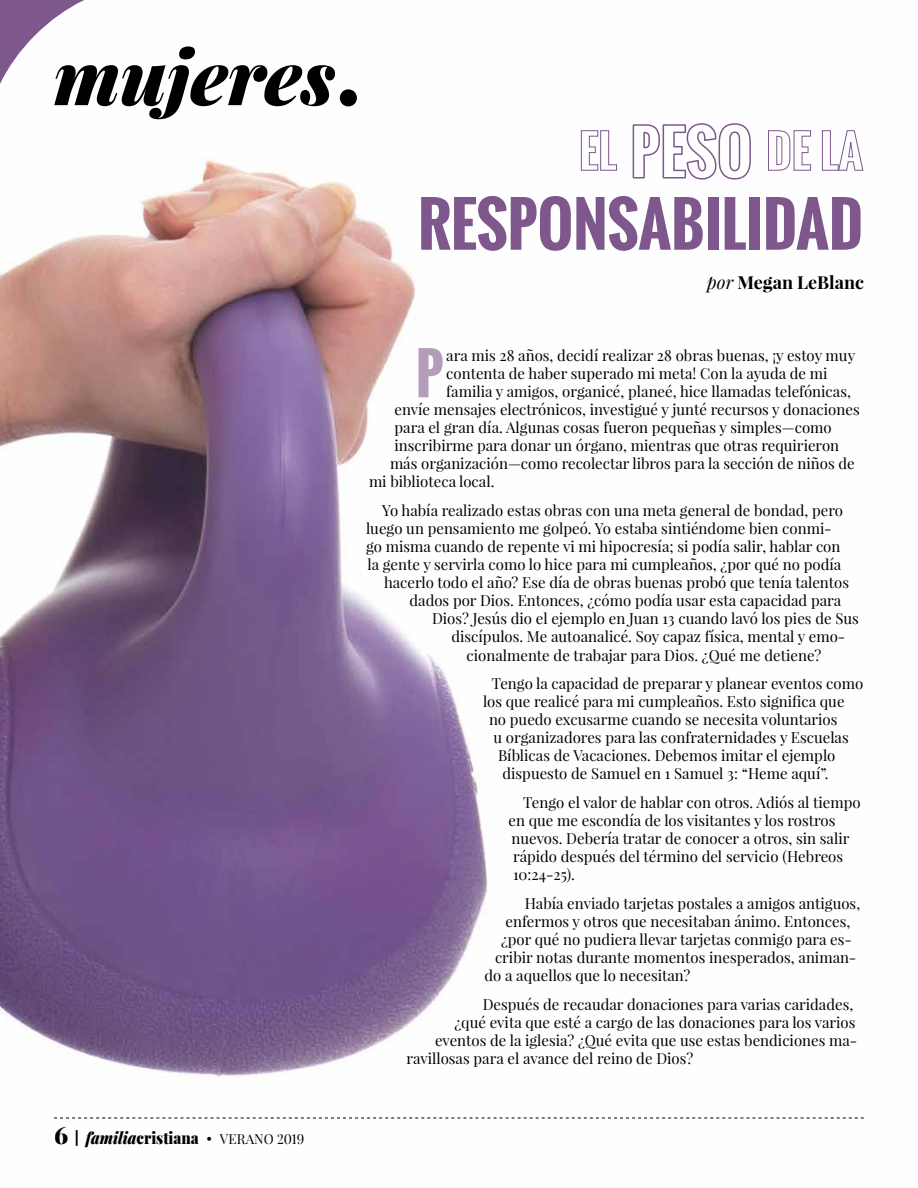
<style>
.page{position:relative;width:918px;height:1188px;background:#fff}
.page>*{position:absolute;margin:0;border:0;box-sizing:border-box;transform-origin:0 0}
.t1{font:italic 900 75px "Playfair Display";color:#000}
.t2{font:700 60px "Oswald";color:#7e588d}
.t3{font:700 55.95px "Oswald";color:#b39dbb}
.t4{font:700 18px "Playfair Display";color:#000}
.t5{font:15px "Playfair Display";color:#000}
.t6{font:13.5px "Playfair Display";color:#000}
.s1{font-family:"Times New Roman";font-weight:700;font-style:normal;font-size:105px}
.s2{font-weight:900;font-size:24px}
.s3{font-weight:900;font-size:15px}
.s4{font-weight:900;font-style:italic;font-size:16.5px}
.s5{font-weight:900;font-size:16.5px}
.s6{font-family:"Times New Roman";font-size:15.75px}
.s7{font-weight:400;font-style:italic}
</style>
<div class="page">
<img style="left:0;top:130px;width:864px;height:988px">
<svg style="left:581px;top:130px;width:36px;height:41px"></svg>
<svg style="left:632px;top:123px;width:120px;height:57px"></svg>
<svg style="left:768px;top:130px;width:43px;height:41px"></svg>
<svg style="left:822px;top:130px;width:42px;height:41px"></svg>
<svg style="left:0;top:0;width:176px;height:181px"></svg>
<svg style="left:54px;top:1118px;width:810px;height:1px"></svg>
<h1 class="t1" style="left:54px;top:25px;width:309px">mujeres<span class="s1">.</span></h1>
<p class="t6" style="left:54px;top:1131px;width:252px"><span class="s2">6</span> <span class="s3">|</span> <span class="s4">familia</span><span class="s5">cristiana</span> <span class="s6">•</span> VERANO 2019</p>
<h2 class="t2" style="left:418px;top:179px;width:446px">RESPONSABILIDAD</h2>
<p class="t4" style="left:707px;top:271px;width:159px"><span class="s7">por</span> Megan LeBlanc</p>
<h3 class="t3" style="left:416px;top:331px;width:29px">P</h3>
<p class="t5" style="left:446px;top:346px;width:410px">ara mis 28 años, decidí realizar 28 obras buenas, ¡y estoy muy</p>
<p class="t5" style="left:446px;top:364px;width:383px">contenta de haber superado mi meta! Con la ayuda de mi</p>
<p class="t5" style="left:446px;top:382px;width:406px">familia y amigos, organicé, planeé, hice llamadas telefónicas,</p>
<p class="t5" style="left:395px;top:400px;width:467px">envíe mensajes electrónicos, investigué y junté recursos y donaciones</p>
<p class="t5" style="left:395px;top:418px;width:439px">para el gran día. Algunas cosas fueron pequeñas y simples—como</p>
<p class="t5" style="left:395px;top:436px;width:446px">inscribirme para donar un órgano, mientras que otras requirieron</p>
<p class="t5" style="left:390px;top:454px;width:466px">más organización—como recolectar libros para la sección de niños de</p>
<p class="t5" style="left:369px;top:472px;width:127px">mi biblioteca local.</p>
<p class="t5" style="left:382px;top:501px;width:462px">Yo había realizado estas obras con una meta general de bondad, pero</p>
<p class="t5" style="left:366px;top:519px;width:467px">luego un pensamiento me golpeó. Yo estaba sintiéndome bien conmi-</p>
<p class="t5" style="left:366px;top:537px;width:476px">go misma cuando de repente vi mi hipocresía; si podía salir, hablar con</p>
<p class="t5" style="left:368px;top:555px;width:475px">la gente y servirla como lo hice para mi cumpleaños, ¿por qué no podía</p>
<p class="t5" style="left:384px;top:573px;width:467px">hacerlo todo el año? Ese día de obras buenas probó que tenía talentos</p>
<p class="t5" style="left:410px;top:591px;width:433px">dados por Dios. Entonces, ¿cómo podía usar esta capacidad para</p>
<p class="t5" style="left:432px;top:609px;width:428px">Dios? Jesús dio el ejemplo en Juan 13 cuando lavó los pies de Sus</p>
<p class="t5" style="left:452px;top:627px;width:395px">discípulos. Me autoanalicé. Soy capaz física, mental y emo-</p>
<p class="t5" style="left:467px;top:646px;width:356px">cionalmente de trabajar para Dios. ¿Qué me detiene?</p>
<p class="t5" style="left:492px;top:674px;width:373px">Tengo la capacidad de preparar y planear eventos como</p>
<p class="t5" style="left:483px;top:692px;width:363px">los que realicé para mi cumpleaños. Esto significa que</p>
<p class="t5" style="left:489px;top:710px;width:350px">no puedo excusarme cuando se necesita voluntarios</p>
<p class="t5" style="left:494px;top:728px;width:357px">u organizadores para las confraternidades y Escuelas</p>
<p class="t5" style="left:498px;top:746px;width:339px">Bíblicas de Vacaciones. Debemos imitar el ejemplo</p>
<p class="t5" style="left:503px;top:764px;width:327px">dispuesto de Samuel en 1 Samuel 3: “Heme aquí”.</p>
<p class="t5" style="left:523px;top:793px;width:339px">Tengo el valor de hablar con otros. Adiós al tiempo</p>
<p class="t5" style="left:509px;top:811px;width:328px">en que me escondía de los visitantes y los rostros</p>
<p class="t5" style="left:512px;top:829px;width:339px">nuevos. Debería tratar de conocer a otros, sin salir</p>
<p class="t5" style="left:513px;top:847px;width:332px">rápido después del término del servicio (Hebreos</p>
<p class="t5" style="left:513px;top:865px;width:63px">10:24-25).</p>
<p class="t5" style="left:525px;top:894px;width:337px">Había enviado tarjetas postales a amigos antiguos,</p>
<p class="t5" style="left:506px;top:912px;width:346px">enfermos y otros que necesitaban ánimo. Entonces,</p>
<p class="t5" style="left:501px;top:930px;width:352px">¿por qué no pudiera llevar tarjetas conmigo para es-</p>
<p class="t5" style="left:495px;top:948px;width:363px">cribir notas durante momentos inesperados, animan-</p>
<p class="t5" style="left:485px;top:966px;width:208px">do a aquellos que lo necesitan?</p>
<p class="t5" style="left:483px;top:995px;width:372px">Después de recaudar donaciones para varias caridades,</p>
<p class="t5" style="left:455px;top:1013px;width:402px">¿qué evita que esté a cargo de las donaciones para los varios</p>
<p class="t5" style="left:435px;top:1031px;width:424px">eventos de la iglesia? ¿Qué evita que use estas bendiciones ma-</p>
<p class="t5" style="left:407px;top:1049px;width:288px">ravillosas para el avance del reino de Dios?</p>
</div>
